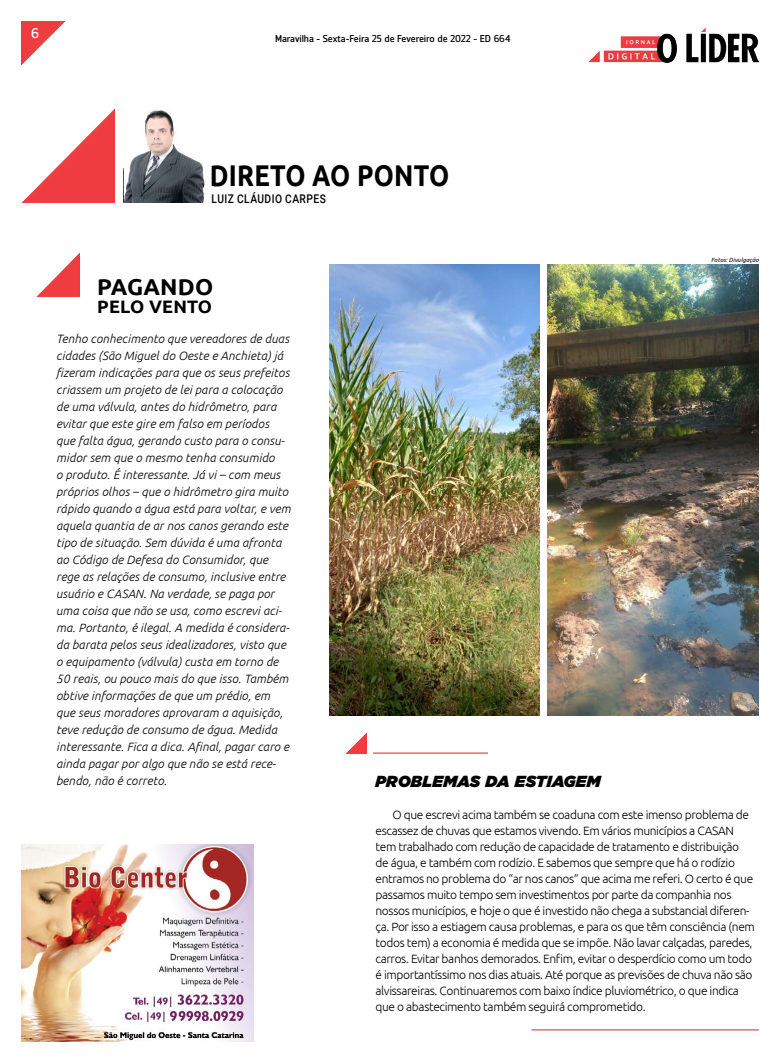
<style>
.page{position:relative;width:780px;height:1063px;background:#fff}
.page>*{position:absolute;margin:0;border:0;box-sizing:border-box;transform-origin:0 0}
.t1{font:700 30px "Ubuntu";letter-spacing:.01em;color:#000;scale:.85 1}
.t2{font:700 23px "Ubuntu";letter-spacing:.01em;color:#000}
.t3{font:700 18px "Ubuntu";letter-spacing:.01em;color:#000}
.t4{font:italic 900 16px "Gotham";letter-spacing:.01em;color:#000}
.t5{font:14px "Zemestro Std";color:#fff}
.t6{font:italic 300 12.1px/17px "Ubuntu";letter-spacing:.01em;color:#000}
.t7{font:300 12px/16px "Ubuntu";letter-spacing:-.03em;color:#000}
.t8{font:500 12px "Roboto";letter-spacing:.045em;color:#000;scale:.85 1}
.t9{font:9.9px "Zemestro Std";letter-spacing:-.01em;color:#000}
.t10{font:italic 6px "Ubuntu";letter-spacing:.01em;color:#000}
</style>
<div class="page">
<img style="left:21px;top:21px;width:44px;height:44px">
<img style="left:588px;top:27px;width:170px;height:36px">
<img style="left:21px;top:845px;width:233px;height:197px">
<img style="left:22px;top:109px;width:92px;height:93px">
<img style="left:124px;top:110px;width:81px;height:93px">
<img style="left:37px;top:253px;width:42px;height:43px">
<img style="left:345px;top:733px;width:21px;height:21px">
<hr style="left:373px;top:753px;width:115px;height:1px;background:#d22229">
<hr style="left:531px;top:1029px;width:227px;height:1px;background:#d22229">
<img style="left:329px;top:265px;width:210px;height:450px">
<img style="left:548px;top:265px;width:210px;height:450px">
<p class="t5" style="left:31px;top:24px;width:9px">6</p>
<p class="t9" style="left:275px;top:33px;width:237px">Maravilha - Sexta-Feira 25 de Fevereiro de 2022 - ED 664</p>
<h1 class="t1" style="left:210px;top:157px;width:283px">DIRETO AO PONTO</h1>
<p class="t8" style="left:211px;top:190px;width:136px">LUIZ CLÁUDIO CARPES</p>
<h2 class="t2" style="left:97px;top:273px;width:117px">PAGANDO</h2>
<h3 class="t3" style="left:97px;top:296px;width:116px">PELO VENTO</h3>
<p class="t6" style="left:56px;top:330px;width:236px">Tenho conhecimento que vereadores de duas cidades (São Miguel do Oeste e Anchieta) já fizeram indicações para que os seus prefeitos criassem um projeto de lei para a colocação de uma válvula, antes do hidrômetro, para evitar que este gire em falso em períodos que falta água, gerando custo para o consu&shy;midor sem que o mesmo tenha consumido<br>o produto. É interessante. Já vi – com meus próprios olhos – que o hidrômetro gira muito rápido quando a água está para voltar, e vem aquela quantia de ar nos canos gerando este tipo de situação. Sem dúvida é uma afronta ao Código de Defesa do Consumidor, que rege as relações de consumo, inclusive entre usuário e CASAN. Na verdade, se paga por uma coisa que não se usa, como escrevi aci&shy;ma. Portanto, é ilegal. A medida é considera&shy;da barata pelos seus idealizadores, visto que o equipamento (válvula) custa em torno de 50 reais, ou pouco mais do que isso. Também obtive informações de que um prédio, em que seus moradores aprovaram a aquisição, teve redução de consumo de água. Medida interessante. Fica a dica. Afinal, pagar caro e ainda pagar por algo que não se está rece&shy;bendo, não é correto.</p>
<p class="t10" style="left:711px;top:256px;width:49px">Fotos: Divulgação</p>
<h3 class="t4" style="left:375px;top:770px;width:227px">PROBLEMAS DA ESTIAGEM</h3>
<p class="t7" style="left:375px;top:806px;width:381px;text-indent:17px">O que escrevi acima também se coaduna com este imenso problema de escassez de chuvas que estamos vivendo. Em vários municípios a CASAN tem trabalhado com redução de capacidade de tratamento e distribuição de água, e também com rodízio. E sabemos que sempre que há o rodízio entramos no problema do “ar nos canos” que acima me referi. O certo é que passamos muito tempo sem investimentos por parte da companhia nos nossos municípios, e hoje o que é investido não chega a substancial diferen&shy;ça. Por isso a estiagem causa problemas, e para os que têm consciência (nem todos tem) a economia é medida que se impõe. Não lavar calçadas, paredes, carros. Evitar banhos demorados. Enfim, evitar o desperdício como um todo é importantíssimo nos dias atuais. Até porque as previsões de chuva não são alvissareiras. Continuaremos com baixo índice pluviométrico, o que indica que o abastecimento também seguirá comprometido.</p>
</div>
